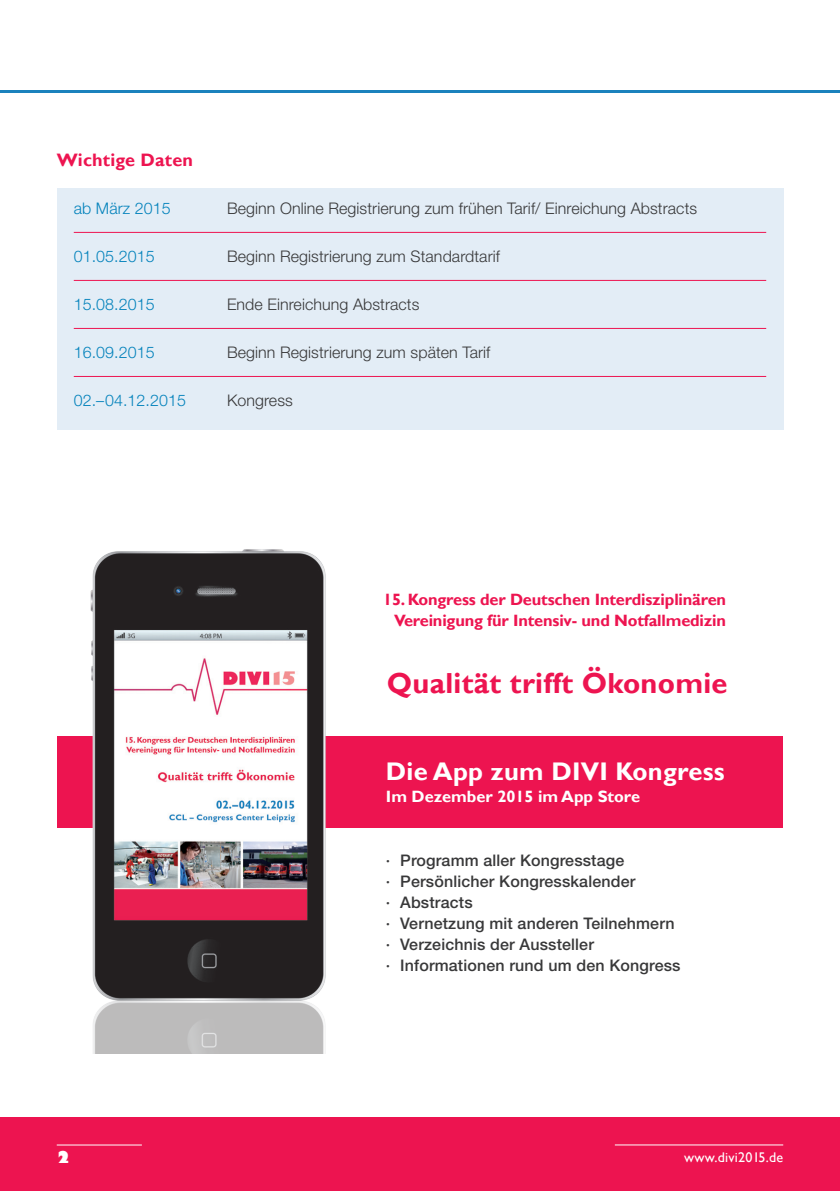
<style>
.page{position:relative;width:840px;height:1191px;background:#fff}
.page>*{position:absolute;margin:0;border:0;box-sizing:border-box;transform-origin:0 0}
.t1{font:700 29px "Gill Sans";letter-spacing:.01em;color:#ed1450}
.t2{font:700 25.4px "Gill Sans";letter-spacing:.01em;color:#fff}
.t3{font:700 18px "Gill Sans";letter-spacing:.01em;color:#ed1450}
.t4{font:700 16.4px/21px "Gill Sans";letter-spacing:-.01em;color:#ed1450;text-align:right}
.t5{font:700 16.4px "Gill Sans";color:#fff}
.t6{font:300 16px "Helvetica Neue LT";letter-spacing:.005em;color:#383839}
.t7{font:500 16px/21px "Helvetica Neue LT";letter-spacing:.01em;color:#383839}
.t8{font:300 16px "Helvetica Neue LT";letter-spacing:.005em;color:#0583bc}
.t9{font:800 16px "Gill Sans";color:#fff}
.t10{font:14px "Gill Sans";letter-spacing:.02em;color:#fff}
</style>
<div class="page">
<hr style="left:0;top:90px;width:839px;height:3px;background:#1b82bd">
<div style="left:57px;top:189px;width:725px;height:241px;background:#e3edf6"></div>
<div style="left:0;top:1117px;width:839px;height:74px;background:#ed1450"></div>
<hr style="left:57px;top:1144px;width:85px;height:1px;background:#fff">
<hr style="left:614px;top:1144px;width:168px;height:1px;background:#fff">
<div style="left:57px;top:736px;width:725px;height:92px;background:#ed1450"></div>
<img style="left:90px;top:549px;width:236px;height:504px">
<hr style="left:74px;top:232px;width:691px;height:1px;background:#ed1450">
<hr style="left:74px;top:280px;width:691px;height:1px;background:#ed1450">
<hr style="left:74px;top:328px;width:691px;height:1px;background:#ed1450">
<hr style="left:74px;top:376px;width:691px;height:1px;background:#ed1450">
<p class="t3" style="left:57px;top:149px;width:138px">Wichtige Daten</p>
<p class="t8" style="left:74px;top:198px;width:98px">ab März 2015</p>
<p class="t6" style="left:227px;top:198px;width:471px">Beginn Online Registrierung zum frühen Tarif/ Einreichung Abstracts</p>
<p class="t8" style="left:74px;top:246px;width:82px">01.05.2015</p>
<p class="t6" style="left:227px;top:246px;width:274px">Beginn Registrierung zum Standardtarif</p>
<p class="t8" style="left:74px;top:294px;width:82px">15.08.2015</p>
<p class="t6" style="left:227px;top:294px;width:194px">Ende Einreichung Abstracts</p>
<p class="t8" style="left:74px;top:342px;width:82px">16.09.2015</p>
<p class="t6" style="left:227px;top:342px;width:265px">Beginn Registrierung zum späten Tarif</p>
<p class="t8" style="left:74px;top:390px;width:114px">02.–04.12.2015</p>
<p class="t6" style="left:227px;top:390px;width:67px">Kongress</p>
<p class="t4" style="left:383px;top:590px;width:344px">15. Kongress der Deutschen Interdisziplinären<br>Vereinigung für Intensiv- und Notfallmedizin</p>
<h1 class="t1" style="left:386px;top:665px;width:342px">Qualität trifft Ökonomie</h1>
<h2 class="t2" style="left:385px;top:756px;width:340px">Die App zum DIVI Kongress</h2>
<p class="t5" style="left:385px;top:786px;width:255px">Im Dezember 2015 im App Store</p>
<p class="t7" style="left:385px;top:850px;width:296px">· Programm aller Kongresstage<br>· Persönlicher Kongresskalender<br>· Abstracts<br>· Vernetzung mit anderen Teilnehmern · Verzeichnis der Aussteller<br>· Informationen rund um den Kongress</p>
<p class="t9" style="left:57px;top:1146px;width:15px">2</p>
<p class="t10" style="left:683px;top:1149px;width:100px">www.divi2015.de</p>
</div>
